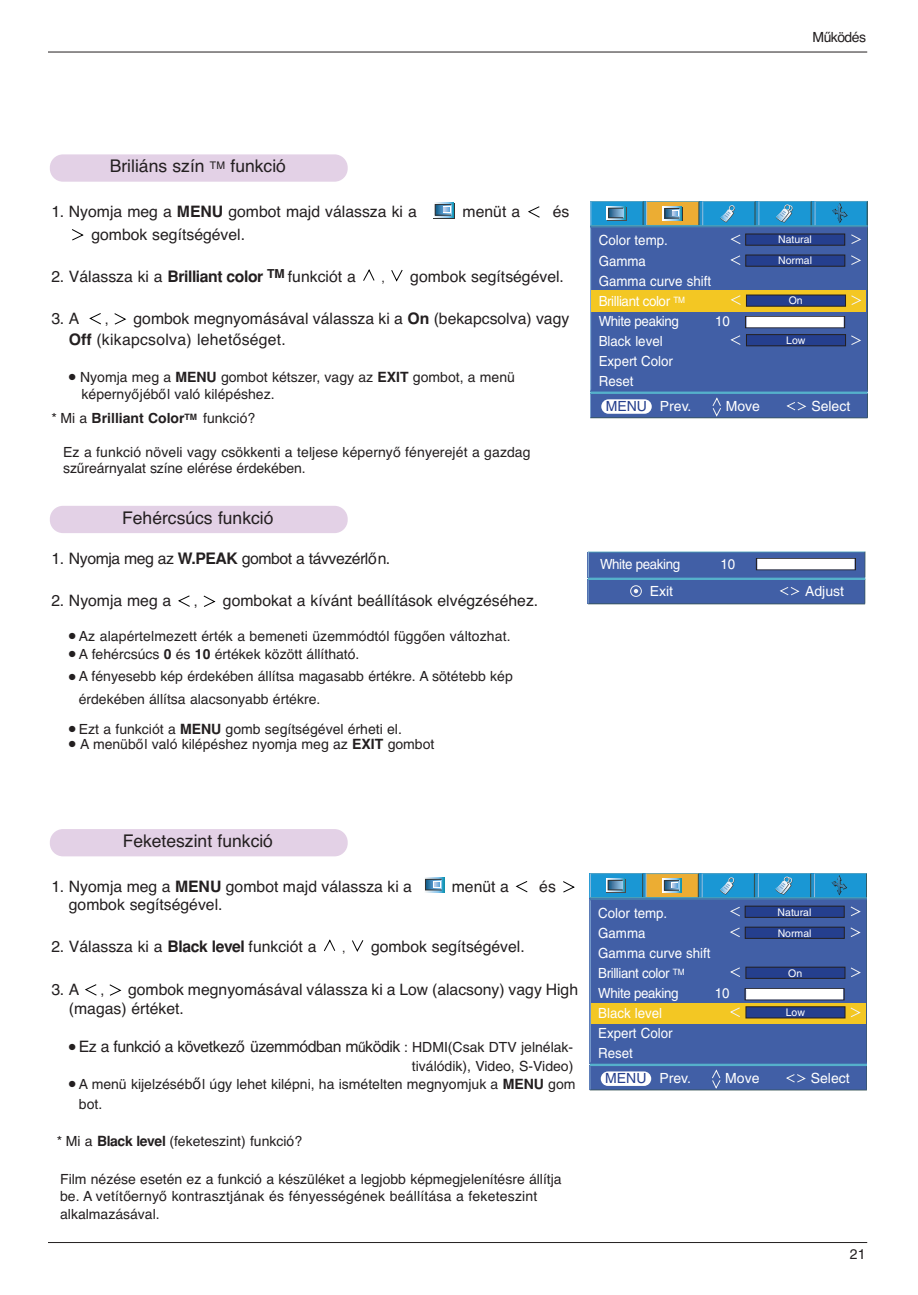
<style>
.page{position:relative;width:918px;height:1295px;background:#fff}
.page>*{position:absolute;margin:0;border:0;box-sizing:border-box;transform-origin:0 0}
.t1{font:17.5px "Helvetica CE";color:#231f20}
.t2{font:15.75px/21.5px "Helvetica CE";color:#231f20}
.t3{font:15.75px "Helvetica";letter-spacing:-.03em;color:#231f20}
.t4{font:14px/17.8px "Helvetica CE";color:#231f20}
.t5{font:14px/17.5px "Helvetica";color:#231f20}
.t6{font:14px/20.1px "Helvetica";color:#fff;scale:.95 1}
.t7{font:14px "Helvetica";color:#fff}
.t8{font:700 14px "Helvetica CE";color:#231f20}
.t9{font:14px "Helvetica";letter-spacing:-.03em;color:#fff;scale:.95 1}
.t10{font:14px "Helvetica CE";letter-spacing:-.04em;color:#231f20}
.t11{font:12.25px "Helvetica";color:#231f20}
.t12{font:10.5px/21px "Helvetica";color:#fff}
.s1{font-family:"Helvetica"}
.s2{font-weight:700}
.s3{font-family:"Helvetica";font-weight:700}
.s4{font-family:"Helvetica CE"}
.s5{font-family:"Helvetica";font-weight:400}
.s6{font-weight:400}
.s7{color:#253f8e}
.s8{font-family:"Helvetica CE";font-size:14px}
.s9{font-size:14px}
.s10{font-family:"Helvetica CE";font-size:15.75px}
</style>
<div class="page">
<hr style="left:48px;top:52px;width:819px;height:1px;background:#231f20">
<hr style="left:48px;top:1242px;width:819px;height:1px;background:#231f20">
<svg style="left:203px;top:595px;width:13px;height:12px"></svg>
<svg style="left:178px;top:595px;width:12px;height:12px"></svg>
<div style="left:50px;top:506px;width:297px;height:27px;background:#e3d1e6;border-radius:13px"></div>
<svg style="left:114px;top:313px;width:13px;height:12px"></svg>
<svg style="left:89px;top:313px;width:12px;height:12px"></svg>
<svg style="left:391px;top:269px;width:12px;height:13px"></svg>
<svg style="left:363px;top:269px;width:12px;height:12px"></svg>
<svg style="left:72px;top:229px;width:12px;height:12px"></svg>
<svg style="left:528px;top:206px;width:12px;height:12px"></svg>
<div style="left:50px;top:154px;width:297px;height:28px;background:#e3d1e6;border-radius:13px"></div>
<svg style="left:435px;top:217px;width:19px;height:1px"></svg>
<svg style="left:434px;top:202px;width:20px;height:15px"></svg>
<svg style="left:437px;top:206px;width:6px;height:7px"></svg>
<div style="left:435px;top:204px;width:16px;height:11px;border:1px solid #333"></div>
<svg style="left:443px;top:206px;width:7px;height:7px"></svg>
<svg style="left:444px;top:208px;width:5px;height:4px"></svg>
<svg style="left:109px;top:984px;width:13px;height:12px"></svg>
<svg style="left:85px;top:984px;width:12px;height:12px"></svg>
<svg style="left:352px;top:940px;width:12px;height:12px"></svg>
<svg style="left:324px;top:939px;width:12px;height:13px"></svg>
<svg style="left:563px;top:881px;width:12px;height:12px"></svg>
<svg style="left:515px;top:881px;width:13px;height:12px"></svg>
<div style="left:50px;top:829px;width:297px;height:27px;background:#e3d1e6;border-radius:13px"></div>
<svg style="left:425px;top:878px;width:20px;height:15px"></svg>
<svg style="left:425px;top:877px;width:19px;height:15px"></svg>
<svg style="left:427px;top:881px;width:13px;height:7px"></svg>
<div style="left:425px;top:879px;width:17px;height:11px;border:1px solid #333"></div>
<div style="left:433px;top:881px;width:8px;height:6px;background:#fff"></div>
<svg style="left:434px;top:882px;width:6px;height:5px"></svg>
<svg style="left:590px;top:201px;width:277px;height:217px;background:#54719c"></svg>
<svg style="left:589px;top:873px;width:278px;height:217px;background:#53709d"></svg>
<svg style="left:587px;top:552px;width:278px;height:52px;background:#506eac"></svg>
<p class="t10" style="left:812px;top:31px;width:55px">Működés</p>
<p class="t1" style="left:110px;top:160px;width:178px">Briliáns szín <sup>TM</sup> funkció</p>
<p class="t2" style="left:52px;top:202px;width:367px"><span class="s1">1.</span> Nyomja meg a <span class="s2">MENU</span> gombot majd válassza ki a</p>
<p class="t2" style="left:462px;top:202px;width:59px">menüt a</p>
<p class="t2" style="left:552px;top:202px;width:18px">és</p>
<p class="t2" style="left:91px;top:225px;width:155px">gombok segítségével.</p>
<p class="t2" style="left:52px;top:267px;width:305px"><span class="s1">2.</span> Válassza ki a <span class="s3">Brilliant color</span> <sup>TM</sup> funkciót a</p>
<p class="t11" style="left:381px;top:273px;width:5px">,</p>
<p class="t2" style="left:410px;top:267px;width:155px">gombok segítségével.</p>
<p class="t3" style="left:52px;top:312px;width:29px">3. <span class="s4">A</span></p>
<p class="t5" style="left:105px;top:311px;width:5px">,</p>
<p class="t2" style="left:69px;top:309px;width:502px;text-indent:65px">gombok megnyomásával válassza ki a <span class="s2">On</span> (bekapcsolva) vagy<br><span class="s2">Off</span> (kikapcsolva) lehetőséget.</p>
<p class="t5" style="left:81px;top:369px;width:435px;text-indent:-13px">● Nyomja meg a <span class="s2">MENU</span> gombot kétszer, vagy az <span class="s2">EXIT</span> gombot, a menü képerny<span class="s4">ő</span>jéb<span class="s4">ő</span>l való kilépéshez.</p>
<p class="t8" style="left:52px;top:413px;width:205px"><span class="s5">*</span> <span class="s6">Mi a</span> Brilliant Color<sup>TM</sup> <span class="s6">funkció?</span></p>
<p class="t4" style="left:63px;top:445px;width:469px;line-height:16.8px">Ez a funkció növeli vagy csökkenti a teljese képernyő fényerejét a gazdag szűreárnyalat színe elérése érdekében.</p>
<p class="t1" style="left:122px;top:511px;width:153px">Fehércsúcs funkció</p>
<p class="t3" style="left:52px;top:553px;width:340px">1. Nyomja meg az <span class="s2">W.PEAK</span> gombot a távvezérl<span class="s4">ő</span>n.</p>
<p class="t2" style="left:52px;top:591px;width:121px"><span class="s1">2.</span> Nyomja meg a</p>
<p class="t5" style="left:194px;top:594px;width:5px">,</p>
<p class="t2" style="left:223px;top:591px;width:317px">gombokat a kívánt beállítások elvégzéséhez.</p>
<p class="t4" style="left:69px;top:628px;width:443px">● Az alapértelmezett érték a bemeneti üzemmódtól függően változhat.</p>
<p class="t4" style="left:69px;top:646px;width:292px">● A fehércsúcs <span class="s2">0</span> és <span class="s2">10</span> értékek között állítható.</p>
<p class="t4" style="left:79px;top:666px;width:435px;line-height:22.8px;text-indent:-10px">● A fényesebb kép érdekében állítsa magasabb értékre. A sötétebb kép érdekében állítsa alacsonyabb értékre.</p>
<p class="t5" style="left:69px;top:721px;width:334px">● Ezt a funkciót a <span class="s2">MENU</span> gomb segítségével érheti el.</p>
<p class="t5" style="left:69px;top:736px;width:367px">● A menüb<span class="s4">ő</span>l való kilépéshez nyomja meg az <span class="s2">EXIT</span> gombot</p>
<p class="t6" style="left:598px;top:232px;width:120px">Color temp.<br>Gamma<br>Gamma curve shift<br>Brilliant color <sup>TM<br></sup>White peaking</p>
<p class="t6" style="left:715px;top:312px;width:17px">10</p>
<p class="t6" style="left:598px;top:332px;width:80px">Black level<br>Expert Color<br>Reset</p>
<p class="t12" style="left:777px;top:230px;width:35px">Natural<br>Normal</p>
<p class="t12" style="left:788px;top:291px;width:15px">On</p>
<p class="t12" style="left:786px;top:331px;width:21px">Low</p>
<p class="t7" style="left:605px;top:401px;width:87px"><span class="s7">MENU</span> Prev.</p>
<p class="t7" style="left:725px;top:401px;width:36px">Move</p>
<p class="t7" style="left:811px;top:401px;width:40px">Select</p>
<p class="t9" style="left:600px;top:559px;width:86px">White peaking</p>
<p class="t6" style="left:720px;top:555px;width:17px">10</p>
<p class="t7" style="left:649px;top:586px;width:25px">Exit</p>
<p class="t7" style="left:804px;top:586px;width:40px">Adjust</p>
<p class="t1" style="left:123px;top:835px;width:152px">Feketeszint funkció</p>
<p class="t2" style="left:52px;top:877px;width:362px"><span class="s1">1.</span> Nyomja meg a <span class="s2">MENU</span> gombot majd válassza ki a</p>
<p class="t2" style="left:451px;top:877px;width:59px">menüt a</p>
<p class="t2" style="left:539px;top:877px;width:18px">és</p>
<p class="t2" style="left:69px;top:895px;width:155px">gombok segítségével.</p>
<p class="t2" style="left:52px;top:937px;width:266px"><span class="s1">2.</span> Válassza ki a <span class="s3">Black level</span> funkciót a</p>
<p class="t11" style="left:342px;top:943px;width:5px">,</p>
<p class="t2" style="left:371px;top:937px;width:155px">gombok segítségével.</p>
<p class="t3" style="left:52px;top:984px;width:29px">3. <span class="s4">A</span></p>
<p class="t5" style="left:100px;top:983px;width:5px">,</p>
<p class="t2" style="left:69px;top:981px;width:510px;line-height:18.9px;text-indent:59px">gombok megnyomásával válassza ki a Low (alacsony) vagy High (magas) értéket.</p>
<p class="t3" style="left:69px;top:1040px;width:505px">● Ez a funkció a következ<span class="s4">ő</span> üzemmódban m<span class="s8">ű</span>ködik <span class="s9">: HDMI(Csak DTV jelnélak-</span></p>
<p class="t5" style="left:412px;top:1058px;width:163px">tiválódik), Video, S-Video)</p>
<p class="t5" style="left:79px;top:1075px;width:498px;line-height:20.5px;text-indent:-10px">● A menü kijelzéséb<span class="s10">ő</span>l úgy lehet kilépni, ha ismételten megnyomjuk a <span class="s2">MENU</span> gom bot.</p>
<p class="t4" style="left:57px;top:1133px;width:247px"><span class="s1">*</span> Mi a <span class="s3">Black level</span> (feketeszint) funkció?</p>
<p class="t4" style="left:60px;top:1171px;width:503px">Film nézése esetén ez a funkció a készüléket a legjobb képmegjelenítésre állítja be. A vetítőernyő kontrasztjának és fényességének beállítása a feketeszint alkalmazásával.</p>
<p class="t6" style="left:598px;top:904px;width:120px">Color temp.<br>Gamma<br>Gamma curve shift<br>Brilliant color <sup>TM<br></sup>White peaking</p>
<p class="t6" style="left:714px;top:984px;width:17px">10</p>
<p class="t6" style="left:598px;top:1005px;width:80px">Black level<br>Expert Color<br>Reset</p>
<p class="t12" style="left:777px;top:902px;width:35px">Natural<br>Normal</p>
<p class="t12" style="left:788px;top:963px;width:15px">On</p>
<p class="t12" style="left:785px;top:1003px;width:21px">Low</p>
<p class="t7" style="left:605px;top:1073px;width:87px"><span class="s7">MENU</span> Prev.</p>
<p class="t7" style="left:725px;top:1073px;width:36px">Move</p>
<p class="t7" style="left:810px;top:1073px;width:40px">Select</p>
<p class="t5" style="left:849px;top:1247px;width:17px">21</p>
</div>
